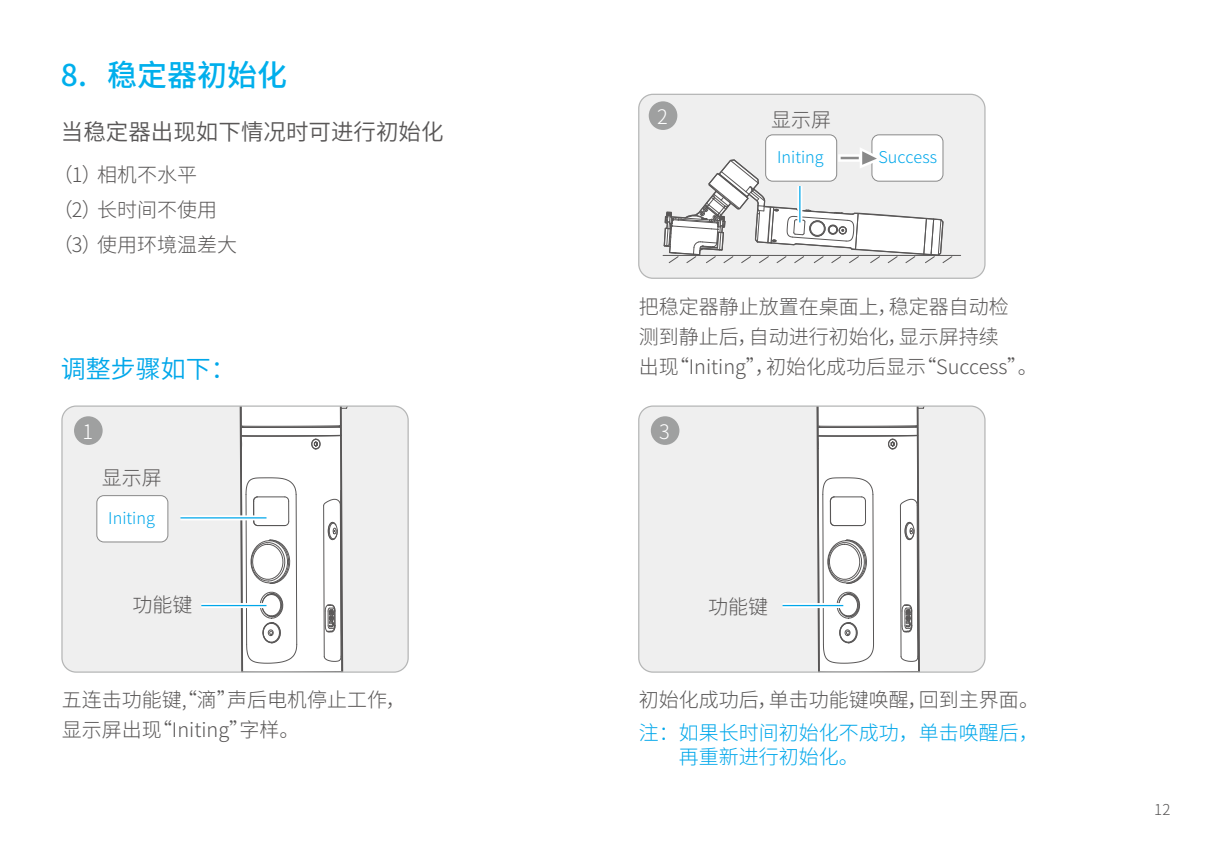
<style>
.page{position:relative;width:1205px;height:851px;background:#fff}
.page>*{position:absolute;margin:0;border:0;box-sizing:border-box;transform-origin:0 0}
.t1{font:500 30px "Source Han Sans CN";color:#00afec}
.t2{font:25px "Source Han Sans CN";color:#00a7ea}
.t3{font:22.5px "Source Han Sans CN";color:#595757}
.t4{font:300 20px/30px "Source Han Sans CN";color:#595757}
.t5{font:300 20px/24px "Source Han Sans CN";color:#00a7ea}
.t6{font:300 20px "Source Han Sans CN";color:#fff}
.t7{font:300 16.25px "Source Han Sans CN";color:#00a7ea}
.t8{font:300 15px "Source Han Sans CN";color:#595757}
</style>
<div class="page">
<div style="left:63px;top:407px;width:345px;height:265px;background:#efefef"></div>
<svg style="left:236px;top:407px;width:124px;height:263px"></svg>
<svg style="left:180px;top:515px;width:86px;height:5px"></svg>
<hr style="left:180px;top:517px;width:86px;height:1px;background:#00a7ea">
<svg style="left:201px;top:603px;width:65px;height:5px"></svg>
<hr style="left:201px;top:605px;width:65px;height:1px;background:#00a7ea">
<div style="left:61px;top:405px;width:348px;height:267px;border:1px solid #b5b6b6;border-radius:14px"></div>
<div style="left:74px;top:416px;width:29px;height:29px;background:#9fa0a0;border-radius:50%"></div>
<div style="left:639px;top:407px;width:346px;height:265px;background:#efefef"></div>
<svg style="left:813px;top:407px;width:123px;height:263px"></svg>
<svg style="left:782px;top:603px;width:61px;height:5px"></svg>
<hr style="left:782px;top:605px;width:61px;height:1px;background:#00a7ea">
<div style="left:638px;top:405px;width:347px;height:267px;border:1px solid #b5b6b6;border-radius:14px"></div>
<div style="left:651px;top:416px;width:28px;height:29px;background:#9fa0a0;border-radius:50%"></div>
<div style="left:97px;top:495px;width:71px;height:47px;background:#fff;border-radius:7px"></div>
<div style="left:97px;top:495px;width:71px;height:47px;border:1px solid #898989;border-radius:7px"></div>
<div style="left:639px;top:94px;width:346px;height:184px;background:#efefef;border-radius:14px"></div>
<hr style="left:663px;top:255px;width:297px;height:1px;background:#595757">
<div style="left:638px;top:94px;width:347px;height:185px;border:1px solid #b5b6b6;border-radius:14px"></div>
<div style="left:649px;top:101px;width:28px;height:29px;background:#9fa0a0;border-radius:50%"></div>
<div style="left:765px;top:135px;width:72px;height:46px;background:#fff;border-radius:7px"></div>
<div style="left:765px;top:134px;width:72px;height:47px;border:1px solid #898989;border-radius:7px"></div>
<div style="left:872px;top:135px;width:71px;height:46px;background:#fff;border-radius:7px"></div>
<div style="left:871px;top:134px;width:72px;height:47px;border:1px solid #898989;border-radius:7px"></div>
<svg style="left:663px;top:147px;width:289px;height:132px"></svg>
<svg style="left:797px;top:186px;width:5px;height:36px"></svg>
<hr style="left:799px;top:186px;width:1px;height:36px;background:#00a7ea">
<h1 class="t1" style="left:61px;top:58px;width:228px">8. 稳定器初始化</h1>
<p class="t3" style="left:61px;top:119px;width:384px">当稳定器出现如下情况时可进行初始化</p>
<p class="t4" style="left:53px;top:157px;width:186px;line-height:35px">（1）相机不水平<br>（2）长时间不使用（3）使用环境温差大</p>
<p class="t2" style="left:61px;top:355px;width:176px">调整步骤如下：</p>
<p class="t6" style="left:657px;top:105px;width:12px">2</p>
<p class="t4" style="left:771px;top:105px;width:61px">显示屏</p>
<p class="t7" style="left:777px;top:148px;width:48px">Initing</p>
<p class="t7" style="left:878px;top:148px;width:60px">Success</p>
<p class="t4" style="left:639px;top:292px;width:400px">把稳定器静止放置在桌面上，稳定器自动检<br>测到静止后，自动进行初始化，显示屏持续<br>出现“Initing”，初始化成功后显示“Success”。</p>
<p class="t6" style="left:82px;top:420px;width:12px">1</p>
<p class="t6" style="left:659px;top:420px;width:12px">3</p>
<p class="t4" style="left:102px;top:463px;width:61px">显示屏</p>
<p class="t7" style="left:108px;top:509px;width:48px">Initing</p>
<p class="t4" style="left:132px;top:590px;width:61px">功能键</p>
<p class="t4" style="left:708px;top:591px;width:61px">功能键</p>
<p class="t4" style="left:62px;top:684px;width:345px">五连击功能键,“滴”声后电机停止工作，显示屏出现“Initing”字样。</p>
<p class="t4" style="left:639px;top:684px;width:402px">初始化成功后，单击功能键唤醒，回到主界面。</p>
<p class="t5" style="left:679px;top:720px;width:362px;text-indent:-40px">注：如果长时间初始化不成功，单击唤醒后，再重新进行初始化。</p>
<p class="t8" style="left:1154px;top:800px;width:18px">12</p>
</div>
